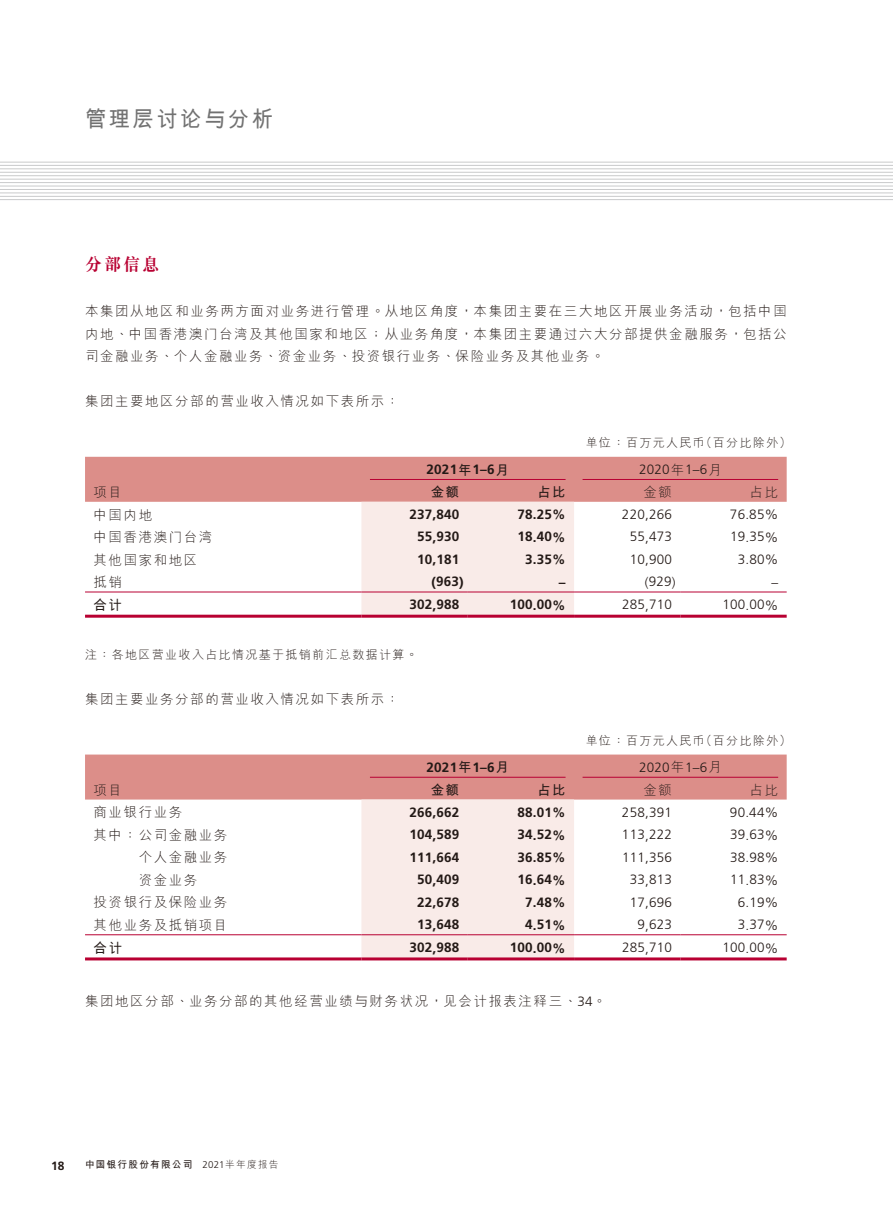
<style>
.page{position:relative;width:893px;height:1212px;background:#fff}
.page>*{position:absolute;margin:0;border:0;box-sizing:border-box;transform-origin:0 0}
.t1{font:700 22.5px "M Hei HKS";letter-spacing:.115em;color:#727272;scale:.95 1}
.t2{font:700 18px "M Sung HKS";color:#b80032;scale:.95 1}
.t3{font:300 13.5px/22.5px "M Hei HKS";letter-spacing:.115em;color:#231916;text-align:justify}
.t4{font:700 13.5px "Frutiger";letter-spacing:.015em;color:#231916}
.t5{font:300 13.5px "Frutiger";letter-spacing:.015em;color:#231916}
.t6{font:700 13.5px "M Hei HKS";letter-spacing:.115em;color:#231916}
.t7{font:300 12px "M Hei HKS";letter-spacing:.115em;color:#231916}
.t8{font:700 12px "Frutiger";color:#231916}
.t9{font:700 9.75px "M Hei HKS";letter-spacing:.115em;color:#231916}
.s1{font-family:"M Hei HKS"}
.s2{font-family:"Frutiger"}
.s3{font-family:"Frutiger";font-weight:300}
.s4{font-weight:300}
</style>
<div class="page">
<hr style="left:0;top:162px;width:893px;height:1px;background:#c9cacb">
<hr style="left:0;top:165px;width:893px;height:1px;background:#c9cacb">
<hr style="left:0;top:168px;width:893px;height:1px;background:#c9cacb">
<hr style="left:0;top:172px;width:893px;height:1px;background:#c9cacb">
<hr style="left:0;top:175px;width:893px;height:1px;background:#c9cacb">
<hr style="left:0;top:179px;width:893px;height:1px;background:#c9cacb">
<hr style="left:0;top:182px;width:893px;height:1px;background:#c9cacb">
<hr style="left:0;top:186px;width:893px;height:1px;background:#c9cacb">
<hr style="left:0;top:189px;width:893px;height:1px;background:#c9cacb">
<hr style="left:0;top:192px;width:893px;height:1px;background:#c9cacb">
<hr style="left:0;top:196px;width:893px;height:1px;background:#c9cacb">
<hr style="left:0;top:199px;width:893px;height:1px;background:#c9cacb">
<svg style="left:85px;top:457px;width:702px;height:158px"></svg>
<hr style="left:85px;top:592px;width:276px;height:1px;background:#b80032">
<hr style="left:361px;top:592px;width:107px;height:1px;background:#b80032">
<hr style="left:468px;top:592px;width:106px;height:1px;background:#b80032">
<hr style="left:574px;top:592px;width:106px;height:1px;background:#b80032">
<hr style="left:680px;top:592px;width:107px;height:1px;background:#b80032">
<hr style="left:85px;top:615px;width:276px;height:3px;background:#b80032">
<hr style="left:361px;top:615px;width:107px;height:3px;background:#b80032">
<hr style="left:468px;top:615px;width:106px;height:3px;background:#b80032">
<hr style="left:574px;top:615px;width:106px;height:3px;background:#b80032">
<hr style="left:680px;top:615px;width:107px;height:3px;background:#b80032">
<hr style="left:370px;top:479px;width:196px;height:1px;background:#b80032">
<hr style="left:583px;top:479px;width:195px;height:1px;background:#b80032">
<svg style="left:85px;top:754px;width:702px;height:203px"></svg>
<hr style="left:85px;top:934px;width:276px;height:1px;background:#b80032">
<hr style="left:361px;top:934px;width:107px;height:1px;background:#b80032">
<hr style="left:468px;top:934px;width:106px;height:1px;background:#b80032">
<hr style="left:574px;top:934px;width:106px;height:1px;background:#b80032">
<hr style="left:680px;top:934px;width:107px;height:1px;background:#b80032">
<hr style="left:85px;top:957px;width:276px;height:3px;background:#b80032">
<hr style="left:361px;top:957px;width:107px;height:3px;background:#b80032">
<hr style="left:468px;top:957px;width:106px;height:3px;background:#b80032">
<hr style="left:574px;top:957px;width:106px;height:3px;background:#b80032">
<hr style="left:680px;top:957px;width:107px;height:3px;background:#b80032">
<hr style="left:370px;top:777px;width:196px;height:1px;background:#b80032">
<hr style="left:583px;top:777px;width:195px;height:1px;background:#b80032">
<h1 class="t1" style="left:85px;top:102px;width:199px">管理層討論與分析</h1>
<h2 class="t2" style="left:85px;top:252px;width:80px">分部信息</h2>
<p class="t3" style="left:85px;top:299px;width:703px">本集團從地區和業務兩方面對業務進行管理。從地區角度，本集團主要在三大地區開展業務活動，包括中國內地、中國香港澳門台灣及其他國家和地區；從業務角度，本集團主要通過六大分部提供金融服務，包括公司金融業務、個人金融業務、資金業務、投資銀行業務、保險業務及其他業務。</p>
<p class="t3" style="left:85px;top:389px;width:316px">集團主要地區分部的營業收入情況如下表所示：</p>
<p class="t7" style="left:586px;top:434px;width:207px">單位：百萬元人民幣（百分比除外）</p>
<p class="t4" style="left:427px;top:461px;width:84px">2021<span class="s1">年</span>1–6<span class="s1">月</span></p>
<p class="t5" style="left:639px;top:462px;width:84px">2020<span class="s1">年</span>1–6<span class="s1">月</span></p>
<p class="t3" style="left:94px;top:480px;width:30px">項目</p>
<p class="t6" style="left:431px;top:482px;width:30px">金額</p>
<p class="t6" style="left:537px;top:482px;width:30px">佔比</p>
<p class="t3" style="left:643px;top:480px;width:30px">金額</p>
<p class="t3" style="left:750px;top:480px;width:30px">佔比</p>
<p class="t3" style="left:94px;top:503px;width:60px">中國內地</p>
<p class="t4" style="left:409px;top:506px;width:51px">237,840</p>
<p class="t4" style="left:517px;top:506px;width:50px">78.25%</p>
<p class="t5" style="left:622px;top:507px;width:51px">220,266</p>
<p class="t5" style="left:730px;top:507px;width:50px">76.85%</p>
<p class="t3" style="left:94px;top:525px;width:120px">中國香港澳門台灣</p>
<p class="t4" style="left:417px;top:529px;width:44px">55,930</p>
<p class="t4" style="left:517px;top:529px;width:50px">18.40%</p>
<p class="t5" style="left:630px;top:529px;width:44px">55,473</p>
<p class="t5" style="left:730px;top:529px;width:50px">19.35%</p>
<p class="t3" style="left:94px;top:548px;width:105px">其他國家和地區</p>
<p class="t4" style="left:417px;top:551px;width:44px">10,181</p>
<p class="t4" style="left:525px;top:551px;width:42px">3.35%</p>
<p class="t5" style="left:630px;top:552px;width:44px">10,900</p>
<p class="t5" style="left:738px;top:552px;width:42px">3.80%</p>
<p class="t3" style="left:94px;top:570px;width:30px">抵銷</p>
<p class="t4" style="left:432px;top:574px;width:34px">(963)</p>
<p class="t4" style="left:559px;top:574px;width:8px">–</p>
<p class="t5" style="left:645px;top:574px;width:32px">(929)</p>
<p class="t5" style="left:771px;top:574px;width:8px">–</p>
<p class="t6" style="left:94px;top:595px;width:30px">合計</p>
<p class="t4" style="left:409px;top:597px;width:51px">302,988</p>
<p class="t4" style="left:510px;top:597px;width:57px">100.00%</p>
<p class="t5" style="left:622px;top:597px;width:51px">285,710</p>
<p class="t5" style="left:722px;top:597px;width:57px">100.00%</p>
<p class="t7" style="left:85px;top:646px;width:334px">注：各地區營業收入佔比情況基於抵銷前匯總數據計算。</p>
<p class="t3" style="left:85px;top:687px;width:316px">集團主要業務分部的營業收入情況如下表所示：</p>
<p class="t7" style="left:586px;top:732px;width:207px">單位：百萬元人民幣（百分比除外）</p>
<p class="t4" style="left:427px;top:759px;width:84px">2021<span class="s1">年</span>1–6<span class="s1">月</span></p>
<p class="t5" style="left:639px;top:759px;width:84px">2020<span class="s1">年</span>1–6<span class="s1">月</span></p>
<p class="t3" style="left:94px;top:778px;width:30px">項目</p>
<p class="t6" style="left:431px;top:780px;width:30px">金額</p>
<p class="t6" style="left:537px;top:780px;width:30px">佔比</p>
<p class="t3" style="left:643px;top:778px;width:30px">金額</p>
<p class="t3" style="left:750px;top:778px;width:30px">佔比</p>
<p class="t3" style="left:94px;top:801px;width:90px">商業銀行業務</p>
<p class="t4" style="left:409px;top:804px;width:51px">266,662</p>
<p class="t4" style="left:517px;top:804px;width:50px">88.01%</p>
<p class="t5" style="left:622px;top:804px;width:51px">258,391</p>
<p class="t5" style="left:730px;top:804px;width:50px">90.44%</p>
<p class="t3" style="left:94px;top:823px;width:135px">其中：公司金融業務</p>
<p class="t4" style="left:409px;top:826px;width:51px">104,589</p>
<p class="t4" style="left:517px;top:826px;width:50px">34.52%</p>
<p class="t5" style="left:622px;top:827px;width:51px">113,222</p>
<p class="t5" style="left:730px;top:827px;width:50px">39.63%</p>
<p class="t3" style="left:94px;top:846px;width:135px">　　　個人金融業務</p>
<p class="t4" style="left:409px;top:849px;width:51px">111,664</p>
<p class="t4" style="left:517px;top:849px;width:50px">36.85%</p>
<p class="t5" style="left:622px;top:849px;width:51px">111,356</p>
<p class="t5" style="left:730px;top:849px;width:50px">38.98%</p>
<p class="t3" style="left:94px;top:868px;width:105px">　　　資金業務</p>
<p class="t4" style="left:417px;top:871px;width:44px">50,409</p>
<p class="t4" style="left:517px;top:871px;width:50px">16.64%</p>
<p class="t5" style="left:630px;top:872px;width:44px">33,813</p>
<p class="t5" style="left:730px;top:872px;width:50px">11.83%</p>
<p class="t3" style="left:94px;top:891px;width:135px">投資銀行及保險業務</p>
<p class="t4" style="left:417px;top:894px;width:44px">22,678</p>
<p class="t4" style="left:525px;top:894px;width:42px">7.48%</p>
<p class="t5" style="left:630px;top:894px;width:44px">17,696</p>
<p class="t5" style="left:738px;top:894px;width:42px">6.19%</p>
<p class="t3" style="left:94px;top:913px;width:135px">其他業務及抵銷項目</p>
<p class="t4" style="left:417px;top:916px;width:44px">13,648</p>
<p class="t4" style="left:525px;top:916px;width:42px">4.51%</p>
<p class="t5" style="left:637px;top:917px;width:36px">9,623</p>
<p class="t5" style="left:738px;top:917px;width:42px">3.37%</p>
<p class="t6" style="left:94px;top:938px;width:30px">合計</p>
<p class="t4" style="left:409px;top:939px;width:51px">302,988</p>
<p class="t4" style="left:510px;top:939px;width:57px">100.00%</p>
<p class="t5" style="left:622px;top:940px;width:51px">285,710</p>
<p class="t5" style="left:722px;top:940px;width:57px">100.00%</p>
<p class="t3" style="left:85px;top:989px;width:523px">集團地區分部、業務分部的其他經營業績與財務狀況，見會計報表注釋三、<span class="s2">34</span>。</p>
<p class="t8" style="left:51px;top:1158px;width:15px">18</p>
<p class="t9" style="left:85px;top:1157px;width:195px">中國銀行股份有限公司 <span class="s3">2021</span><span class="s4">半年度報告</span></p>
</div>
